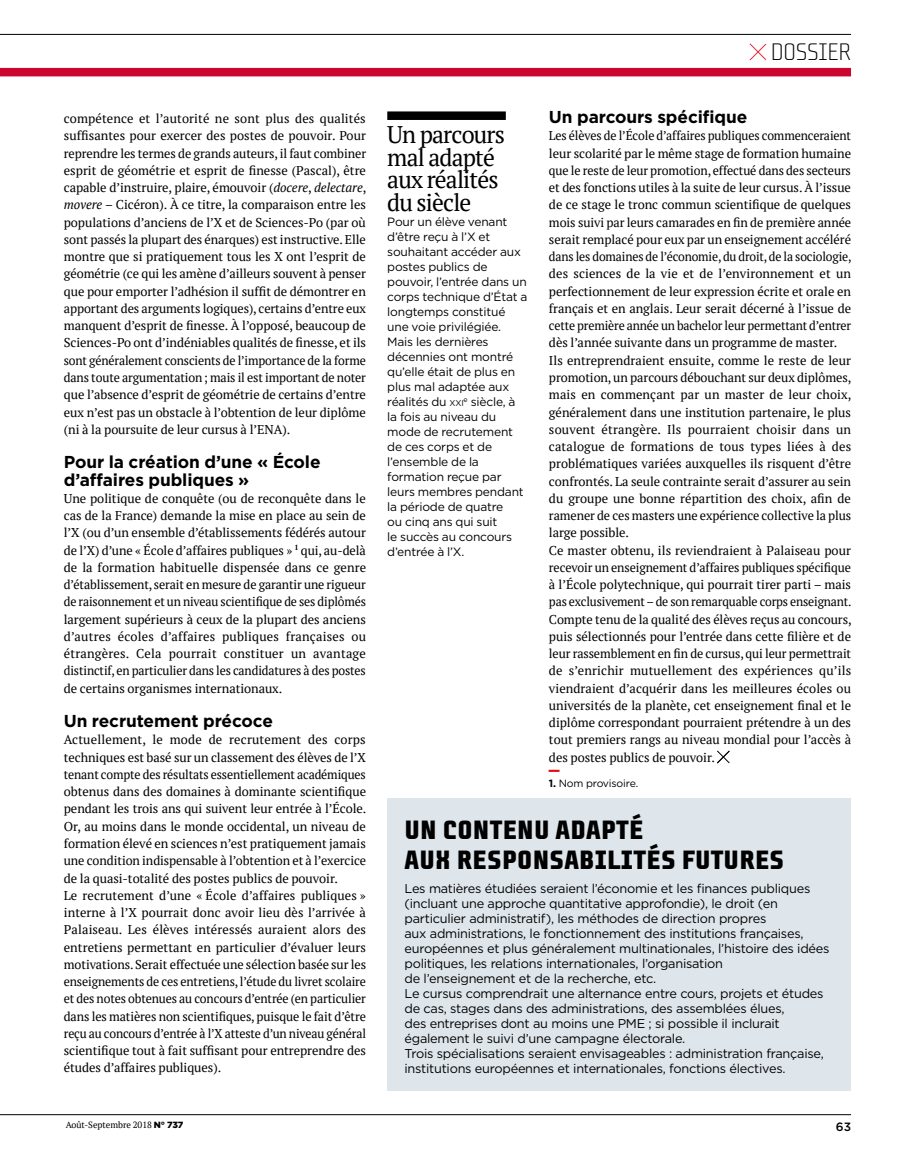
<style>
.page{position:relative;width:915px;height:1170px;background:#fff}
.page>*{position:absolute;margin:0;border:0;box-sizing:border-box;transform-origin:0 0}
.t1{font:28.5px/30px "Transfer F Gauge";letter-spacing:.01em;color:#000}
.t2{font:25.95px "Transfer B Gauge";letter-spacing:-.01em;color:#000}
.t3{font:24px/22.5px "PT Serif";letter-spacing:-.035em;color:#000}
.t4{font:900 18px "Gotham";color:#e30613}
.t5{font:700 17.25px/17.2px "Gotham";letter-spacing:-.005em;color:#000}
.t6{font:12.75px/17.2px "PT Serif";letter-spacing:-.005em;color:#000;text-align:justify}
.t7{font:12.75px/17.2px "PT Serif";letter-spacing:-.005em;color:#000;scale:.96 1}
.t8{font:12.75px/15px "Gotham";letter-spacing:-.02em;color:#000}
.t9{font:12px/15px "Gotham";letter-spacing:-.015em;color:#000}
.t10{font:500 12px "Gotham";color:#000}
.t11{font:10.5px "Gotham";letter-spacing:-.015em;color:#000}
.t12{font:9px "PT Serif";letter-spacing:-.005em;color:#000}
.s1{font-style:italic}
.s2{font-size:8.4px}
.s3{font-weight:700}
.s4{font-family:"Gotham";font-weight:900}
</style>
<div class="page">
<hr style="left:0;top:1114px;width:850px;height:1px;background:#000">
<hr style="left:0;top:34px;width:850px;height:1px;background:#000">
<svg style="left:749px;top:43px;width:17px;height:18px"></svg>
<div style="left:0;top:68px;width:850px;height:8px;background:#cc072f"></div>
<div style="left:387px;top:111px;width:118px;height:9px;background:#000"></div>
<div style="left:387px;top:798px;width:463px;height:292px;background:#dfe6eb"></div>
<svg style="left:717px;top:750px;width:12px;height:13px"></svg>
<p class="t6" style="left:64px;top:110px;width:304px">compétence et l’autorité ne sont plus des qualités suffisantes pour exercer des postes de pouvoir. Pour reprendre les termes de grands auteurs, il faut combiner esprit de géométrie et esprit de finesse (Pascal), être capable d’instruire, plaire, émouvoir (<span class="s1">docere</span>, <span class="s1">delectare</span>, <span class="s1">movere</span> – Cicéron). À ce titre, la comparaison entre les populations d’anciens de l’X et de Sciences-Po (par où sont passés la plupart des énarques) est instructive. Elle montre que si pratiquement tous les X ont l’esprit de géométrie (ce qui les amène d’ailleurs souvent à penser que pour emporter l’adhésion il suffit de démontrer en apportant des arguments logiques), certains d’entre eux manquent d’esprit de finesse. À l’opposé, beaucoup de Sciences-Po ont d’indéniables qualités de finesse, et ils sont généralement conscients de l’importance de la forme dans toute argumentation; mais il est important de noter que l’absence d’esprit de géométrie de certains d’entre eux n’est pas un obstacle à l’obtention de leur diplôme (ni à la poursuite de leur cursus à l’ENA).</p>
<h3 class="t5" style="left:64px;top:453px;width:258px">Pour la création d’une « École d’affaires publiques »</h3>
<p class="t6" style="left:64px;top:489px;width:304px">Une politique de conquête (ou de reconquête dans le cas de la France) demande la mise en place au sein de l’X (ou d’un ensemble d’établissements fédérés autour de l’X) d’une « École d’affaires publiques » <sup>1</sup> qui, au-delà de la formation habituelle dispensée dans ce genre d’établissement, serait en mesure de garantir une rigueur de raisonnement et un niveau scientifique de ses diplômés largement supérieurs à ceux de la plupart des anciens d’autres écoles d’affaires publiques françaises ou étrangères. Cela pourrait constituer un avantage distinctif, en particulier dans les candidatures à des postes de certains organismes internationaux.</p>
<h3 class="t5" style="left:64px;top:712px;width:210px">Un recrutement précoce</h3>
<p class="t6" style="left:64px;top:731px;width:304px;text-align:left">Actuellement, le mode de recrutement des corps techniques est basé sur un classement des élèves de l’X tenant compte des résultats essentiellement académiques obtenus dans des domaines à dominante scientifique pendant les trois ans qui suivent leur entrée à l’École.<br>Or, au moins dans le monde occidental, un niveau de formation élevé en sciences n’est pratiquement jamais une condition indispensable à l’obtention et à l’exercice de la quasi-totalité des postes publics de pouvoir.<br>Le recrutement d’une « École d’affaires publiques » interne à l’X pourrait donc avoir lieu dès l’arrivée à Palaiseau. Les élèves intéressés auraient alors des entretiens permettant en particulier d’évaluer leurs motivations. Serait effectuée une sélection basée sur les enseignements de ces entretiens, l’étude du livret scolaire et des notes obtenues au concours d’entrée (en particulier dans les matières non scientifiques, puisque le fait d’être reçu au concours d’entrée à l’X atteste d’un niveau général scientifique tout à fait suffisant pour entreprendre des études d’affaires publiques).</p>
<h3 class="t3" style="left:387px;top:123px;width:119px">Un parcours mal adapté aux réalités du siècle</h3>
<p class="t9" style="left:387px;top:214px;width:142px">Pour un élève venant d’être reçu à l’X et souhaitant accéder aux postes publics de pouvoir, l’entrée dans un corps technique d’État a longtemps constitué une voie privilégiée.<br>Mais les dernières décennies ont montré qu’elle était de plus en plus mal adaptée aux réalités du <span class="s2">xxi</span><sup>e</sup> siècle, à la fois au niveau du mode de recrutement de ces corps et de l’ensemble de la formation reçue par leurs membres pendant la période de quatre<br>ou cinq ans qui suit<br>le succès au concours d’entrée à l’X.</p>
<h2 class="t2" style="left:770px;top:38px;width:82px">DOSSIER</h2>
<h3 class="t5" style="left:549px;top:108px;width:200px">Un parcours spécifique</h3>
<p class="t7" style="left:549px;top:127px;width:317px">Les élèves de l’École d’affaires publiques commenceraient leur scolarité par le même stage de formation humaine que le reste de leur promotion, effectué dans des secteurs et des fonctions utiles à la suite de leur cursus. À l’issue de ce stage le tronc commun scientifique de quelques mois suivi par leurs camarades en fin de première année serait remplacé pour eux par un enseignement accéléré dans les domaines de l’économie, du droit, de la sociologie, des sciences de la vie et de l’environnement et un perfectionnement de leur expression écrite et orale en français et en anglais. Leur serait décerné à l’issue de cette première année un bachelor leur permettant d’entrer dès l’année suivante dans un programme de master.<br>Ils entreprendraient ensuite, comme le reste de leur promotion, un parcours débouchant sur deux diplômes, mais en commençant par un master de leur choix, généralement dans une institution partenaire, le plus souvent étrangère. Ils pourraient choisir dans un catalogue de formations de tous types liées à des problématiques variées auxquelles ils risquent d’être confrontés. La seule contrainte serait d’assurer au sein du groupe une bonne répartition des choix, afin de ramener de ces masters une expérience collective la plus large possible.<br>Ce master obtenu, ils reviendraient à Palaiseau pour recevoir un enseignement d’affaires publiques spécifique à l’École polytechnique, qui pourrait tirer parti – mais pas exclusivement – de son remarquable corps enseignant.<br>Compte tenu de la qualité des élèves reçus au concours, puis sélectionnés pour l’entrée dans cette filière et de leur rassemblement en fin de cursus, qui leur permettrait de s’enrichir mutuellement des expériences qu’ils viendraient d’acquérir dans les meilleures écoles ou universités de la planète, cet enseignement final et le diplôme correspondant pourraient prétendre à un des tout premiers rangs au niveau mondial pour l’accès à des postes publics de pouvoir.</p>
<h3 class="t4" style="left:549px;top:750px;width:12px">_</h3>
<p class="t11" style="left:549px;top:776px;width:91px"><span class="s3">1.</span> Nom provisoire.</p>
<h1 class="t1" style="left:404px;top:815px;width:381px">UN CONTENU ADAPTÉ<br>AUX RESPONSABILITÉS FUTURES</h1>
<p class="t8" style="left:404px;top:880px;width:426px">Les matières étudiées seraient l’économie et les finances publiques (incluant une approche quantitative approfondie), le droit (en particulier administratif), les méthodes de direction propres<br>aux administrations, le fonctionnement des institutions françaises, européennes et plus généralement multinationales, l’histoire des idées politiques, les relations internationales, l’organisation<br>de l’enseignement et de la recherche, etc.<br>Le cursus comprendrait une alternance entre cours, projets et études de cas, stages dans des administrations, des assemblées élues,<br>des entreprises dont au moins une PME ; si possible il inclurait également le suivi d’une campagne électorale.<br>Trois spécialisations seraient envisageables : administration française, institutions européennes et internationales, fonctions électives.</p>
<p class="t12" style="left:66px;top:1119px;width:119px">Août-Septembre 2018 <span class="s4">N° 737</span></p>
<p class="t10" style="left:835px;top:1118px;width:17px">63</p>
</div>
